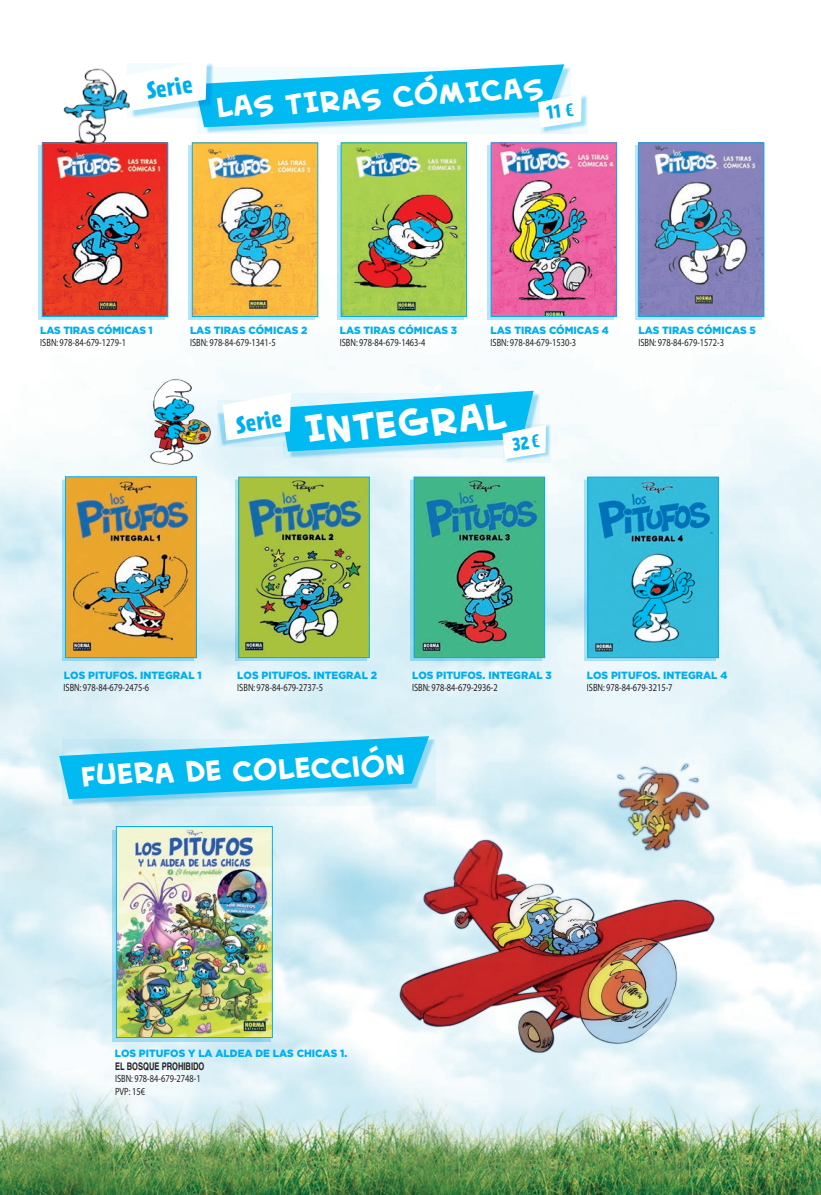
<style>
.page{position:relative;width:821px;height:1195px;background:#fff}
.page>*{position:absolute;margin:0;border:0;box-sizing:border-box;transform-origin:0 0}
.t1{font:38.25px "Creative Block BB Bold";color:#fff}
.t2{font:29.1px "Creative Block BB Bold";color:#fff}
.t3{font:700 21px "Prater Sans One";color:#00aeef}
.t4{font:10.5px/12.8px "Helvetica LT";color:#231f20;scale:.8 1}
.t5{font:900 10.5px "Gotham";color:#00aeef}
.t6{font:700 10.5px "Helvetica LT Std";color:#231f20;scale:.72 1}
.t7{font:900 10.5px "Gotham";letter-spacing:-.02em;color:#00aeef}
</style>
<div class="page">
<img style="left:0;top:142px;width:821px;height:1053px">
<svg style="left:571px;top:95px;width:17px;height:39px"></svg>
<svg style="left:39px;top:145px;width:126px;height:175px"></svg>
<img style="left:44px;top:144px;width:122px;height:171px">
<div style="left:42px;top:142px;width:126px;height:175px;border:1px solid #00aeef"></div>
<svg style="left:189px;top:145px;width:126px;height:175px"></svg>
<img style="left:194px;top:144px;width:122px;height:171px">
<div style="left:192px;top:142px;width:126px;height:175px;border:1px solid #00aeef"></div>
<div style="left:337px;top:145px;width:127px;height:175px;background:#b3e6f9"></div>
<img style="left:342px;top:144px;width:123px;height:171px">
<div style="left:340px;top:142px;width:127px;height:175px;border:1px solid #00aeef"></div>
<div style="left:487px;top:145px;width:127px;height:175px;background:#b5e6f9"></div>
<img style="left:492px;top:144px;width:123px;height:171px">
<div style="left:490px;top:142px;width:127px;height:175px;border:1px solid #00aeef"></div>
<div style="left:634px;top:145px;width:127px;height:175px;background:linear-gradient(to right,#b2e5f9,#aee3f8)"></div>
<img style="left:640px;top:144px;width:122px;height:171px">
<div style="left:638px;top:142px;width:126px;height:175px;border:1px solid #00aeef"></div>
<svg style="left:197px;top:128px;width:374px;height:6px;fill:#f2fbfe"></svg>
<img style="left:54px;top:68px;width:84px;height:80px">
<svg style="left:62px;top:739px;width:374px;height:66px"></svg>
<svg style="left:217px;top:400px;width:6px;height:46px"></svg>
<svg style="left:503px;top:425px;width:47px;height:38px"></svg>
<div style="left:62px;top:479px;width:132px;height:182px;background:linear-gradient(to bottom,#a5dff4,#99d8f2)"></div>
<img style="left:67px;top:478px;width:128px;height:178px">
<div style="left:65px;top:476px;width:132px;height:182px;border:1px solid #00aeef"></div>
<svg style="left:235px;top:479px;width:131px;height:182px"></svg>
<img style="left:240px;top:479px;width:128px;height:177px">
<div style="left:238px;top:477px;width:132px;height:181px;border:1px solid #00aeef"></div>
<svg style="left:410px;top:479px;width:132px;height:182px"></svg>
<img style="left:415px;top:479px;width:128px;height:177px">
<div style="left:413px;top:477px;width:132px;height:181px;border:1px solid #00aeef"></div>
<svg style="left:584px;top:479px;width:131px;height:182px"></svg>
<img style="left:589px;top:479px;width:128px;height:177px">
<div style="left:587px;top:477px;width:132px;height:181px;border:1px solid #00aeef"></div>
<svg style="left:112px;top:830px;width:158px;height:211px"></svg>
<img style="left:118px;top:828px;width:153px;height:208px">
<div style="left:116px;top:826px;width:157px;height:212px;border:1px solid #00aeef"></div>
<img style="left:139px;top:373px;width:76px;height:95px">
<img style="left:383px;top:795px;width:364px;height:271px">
<img style="left:615px;top:761px;width:97px;height:92px">
<svg style="left:125px;top:63px;width:456px;height:65px"></svg>
<svg style="left:59px;top:736px;width:370px;height:63px"></svg>
<svg style="left:223px;top:391px;width:323px;height:68px"></svg>
<h3 class="t3" style="left:144px;top:78px;width:48px;rotate:-9deg">Serie</h3>
<h2 class="t2" style="left:215px;top:94px;width:329px;rotate:-4deg">LAS TIRAS COMICAS</h2>
<p class="t7" style="left:40px;top:323px;width:114px">LAS TIRAS CÓMICAS 1</p>
<p class="t4" style="left:40px;top:336px;width:109px">ISBN: 978-84-679-1279-1</p>
<p class="t5" style="left:190px;top:323px;width:119px">LAS TIRAS CÓMICAS 2</p>
<p class="t4" style="left:190px;top:336px;width:109px">ISBN: 978-84-679-1341-5</p>
<p class="t5" style="left:340px;top:323px;width:119px">LAS TIRAS CÓMICAS 3</p>
<p class="t4" style="left:340px;top:336px;width:109px">ISBN: 978-84-679-1463-4</p>
<p class="t5" style="left:490px;top:323px;width:120px">LAS TIRAS CÓMICAS 4</p>
<p class="t4" style="left:490px;top:336px;width:109px">ISBN: 978-84-679-1530-3</p>
<p class="t5" style="left:638px;top:323px;width:119px">LAS TIRAS CÓMICAS 5</p>
<p class="t4" style="left:638px;top:336px;width:109px">ISBN: 978-84-679-1572-3</p>
<h3 class="t3" style="left:234px;top:412px;width:48px;rotate:-9deg">Serie</h3>
<h1 class="t1" style="left:302px;top:410px;width:204px;rotate:-4deg">INTEGRAL</h1>
<p class="t5" style="left:64px;top:668px;width:139px">LOS PITUFOS. INTEGRAL 1</p>
<p class="t5" style="left:237px;top:668px;width:141px">LOS PITUFOS. INTEGRAL 2</p>
<p class="t4" style="left:237px;top:681px;width:109px">ISBN: 978-84-679-2737-5</p>
<p class="t4" style="left:64px;top:681px;width:109px">ISBN: 978-84-679-2475-6</p>
<p class="t5" style="left:412px;top:668px;width:141px">LOS PITUFOS. INTEGRAL 3</p>
<p class="t4" style="left:412px;top:681px;width:109px">ISBN: 978-84-679-2936-2</p>
<h2 class="t2" style="left:80px;top:761px;width:326px;rotate:-2deg">fuera de coleccion</h2>
<p class="t5" style="left:587px;top:668px;width:142px">LOS PITUFOS. INTEGRAL 4</p>
<p class="t4" style="left:587px;top:681px;width:109px">ISBN: 978-84-679-3215-7</p>
<p class="t5" style="left:115px;top:1046px;width:234px">LOS PITUFOS Y LA ALDEA DE LAS CHICAS 1.</p>
<p class="t6" style="left:115px;top:1060px;width:126px">EL BOSQUE PROHIBIDO</p>
<p class="t4" style="left:115px;top:1072px;width:109px">ISBN: 978-84-679-2748-1<br>PVP: 15€</p>
</div>
